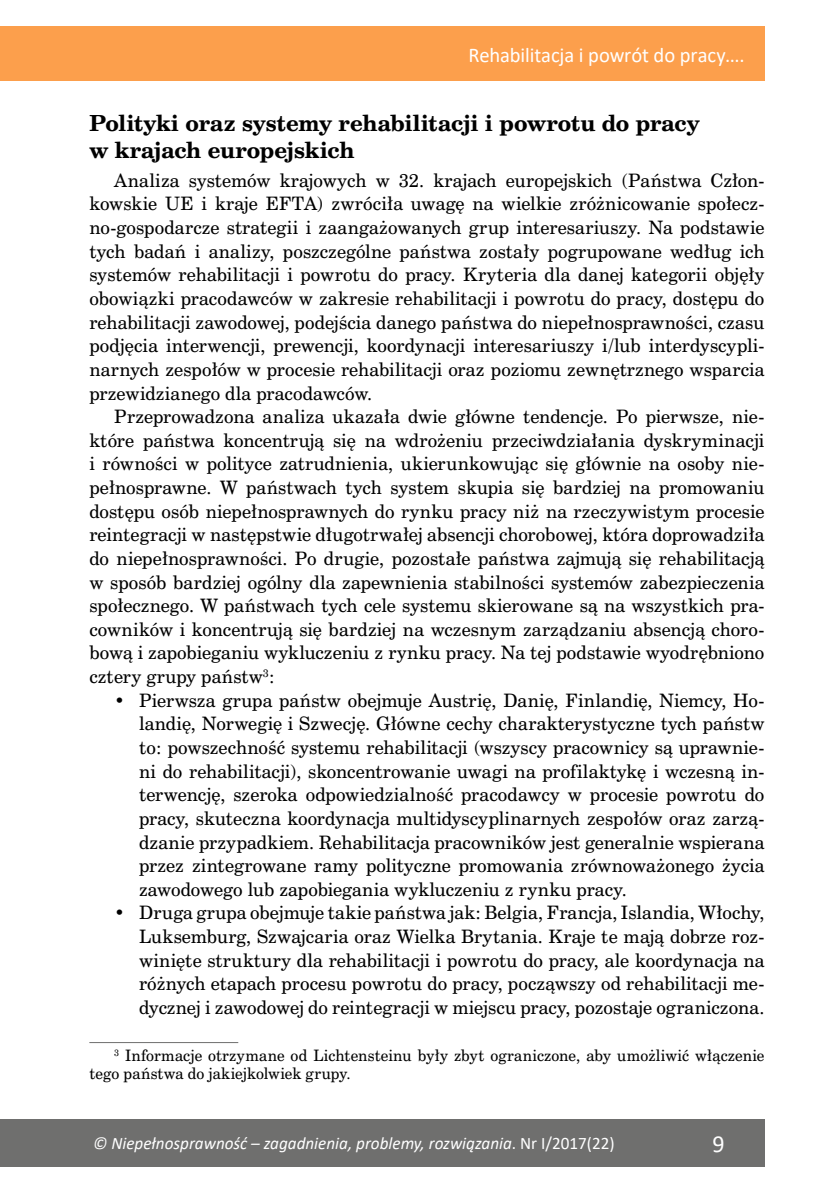
<style>
.page{position:relative;width:834px;height:1191px;background:#fff}
.page>*{position:absolute;margin:0;border:0;box-sizing:border-box;transform-origin:0 0}
.t1{font:24.5px "Calibri";color:#fff}
.t2{font:700 21px/27.1px "Cent Schbook PL";letter-spacing:-.01em;color:#000}
.t3{font:21px "Calibri";letter-spacing:-.005em;color:#fff}
.t4{font:17.5px/23.6px "Cent Schbook PL";letter-spacing:.005em;color:#000;text-align:justify}
.t5{font:italic 17.5px "Calibri";color:#fff}
.t6{font:14.88px/18.4px "Cent Schbook PL";letter-spacing:.01em;color:#000}
.s1{font-style:normal}
</style>
<div class="page">
<div style="left:0;top:1119px;width:764px;height:47px;background:#6f6f6e"></div>
<div style="left:0;top:26px;width:764px;height:55px;background:#fc9f4c"></div>
<hr style="left:89px;top:1042px;width:149px;height:1px;background:#6f6f6e">
<p class="t3" style="left:468px;top:40px;width:277px">Rehabilitacja i powrót do pracy....</p>
<p class="t2" style="left:89px;top:109px;width:611px">Polityki oraz systemy rehabilitacji i powrotu do pracy w krajach europejskich</p>
<p class="t4" style="left:89px;top:168px;width:676px;text-indent:25px">Analiza systemów krajowych w 32. krajach europejskich (Państwa Człon&shy;kowskie UE i kraje EFTA) zwróciła uwagę na wielkie zróżnicowanie społecz&shy;no-gospodarcze strategii i zaangażowanych grup interesariuszy. Na podstawie tych badań i analizy, poszczególne państwa zostały pogrupowane według ich systemów rehabilitacji i powrotu do pracy. Kryteria dla danej kategorii objęły obowiązki pracodawców w zakresie rehabilitacji i powrotu do pracy, dostępu do rehabilitacji zawodowej, podejścia danego państwa do niepełnosprawności, czasu podjęcia interwencji, prewencji, koordynacji interesariuszy i/lub interdyscypli&shy;narnych zespołów w procesie rehabilitacji oraz poziomu zewnętrznego wsparcia przewidzianego dla pracodawców.</p>
<p class="t4" style="left:89px;top:404px;width:676px;text-indent:25px">Przeprowadzona analiza ukazała dwie główne tendencje. Po pierwsze, nie&shy;które państwa koncentrują się na wdrożeniu przeciwdziałania dyskryminacji i równości w polityce zatrudnienia, ukierunkowując się głównie na osoby nie&shy;pełnosprawne. W państwach tych system skupia się bardziej na promowaniu dostępu osób niepełnosprawnych do rynku pracy niż na rzeczywistym procesie reintegracji w następstwie długotrwałej absencji chorobowej, która doprowadziła do niepełnosprawności. Po drugie, pozostałe państwa zajmują się rehabilitacją w sposób bardziej ogólny dla zapewnienia stabilności systemów zabezpieczenia społecznego. W państwach tych cele systemu skierowane są na wszystkich pra&shy;cowników i koncentrują się bardziej na wczesnym zarządzaniu absencją choro&shy;bową i zapobieganiu wykluczeniu z rynku pracy. Na tej podstawie wyodrębniono cztery grupy państw<sup>3</sup>:</p>
<p class="t4" style="left:139px;top:688px;width:627px;text-indent:-25px">• Pierwsza grupa państw obejmuje Austrię, Danię, Finlandię, Niemcy, Ho&shy;landię, Norwegię i Szwecję. Główne cechy charakterystyczne tych państw to: powszechność systemu rehabilitacji (wszyscy pracownicy są uprawnie&shy;ni do rehabilitacji), skoncentrowanie uwagi na profilaktykę i wczesną in&shy;terwencję, szeroka odpowiedzialność pracodawcy w procesie powrotu do pracy, skuteczna koordynacja multidyscyplinarnych zespołów oraz zarzą&shy;dzanie przypadkiem. Rehabilitacja pracowników jest generalnie wspierana przez zintegrowane ramy polityczne promowania zrównoważonego życia zawodowego lub zapobiegania wykluczeniu z rynku pracy.</p>
<p class="t4" style="left:139px;top:901px;width:627px;text-indent:-25px">• Druga grupa obejmuje takie państwa jak: Belgia, Francja, Islandia, Włochy, Luksemburg, Szwajcaria oraz Wielka Brytania. Kraje te mają dobrze roz&shy;winięte struktury dla rehabilitacji i powrotu do pracy, ale koordynacja na różnych etapach procesu powrotu do pracy, począwszy od rehabilitacji me&shy;dycznej i zawodowej do reintegracji w miejscu pracy, pozostaje ograniczona.</p>
<p class="t6" style="left:89px;top:1046px;width:676px;text-indent:25px"><sup>3</sup> Informacje otrzymane od Lichtensteinu były zbyt ograniczone, aby umożliwić włączenie tego państwa do jakiejkolwiek grupy.</p>
<p class="t5" style="left:93px;top:1131px;width:523px">© Niepełnosprawność – zagadnienia, problemy, rozwiązania<span class="s1">. Nr I/2017(22)</span></p>
<h1 class="t1" style="left:712px;top:1126px;width:14px">9</h1>
</div>
